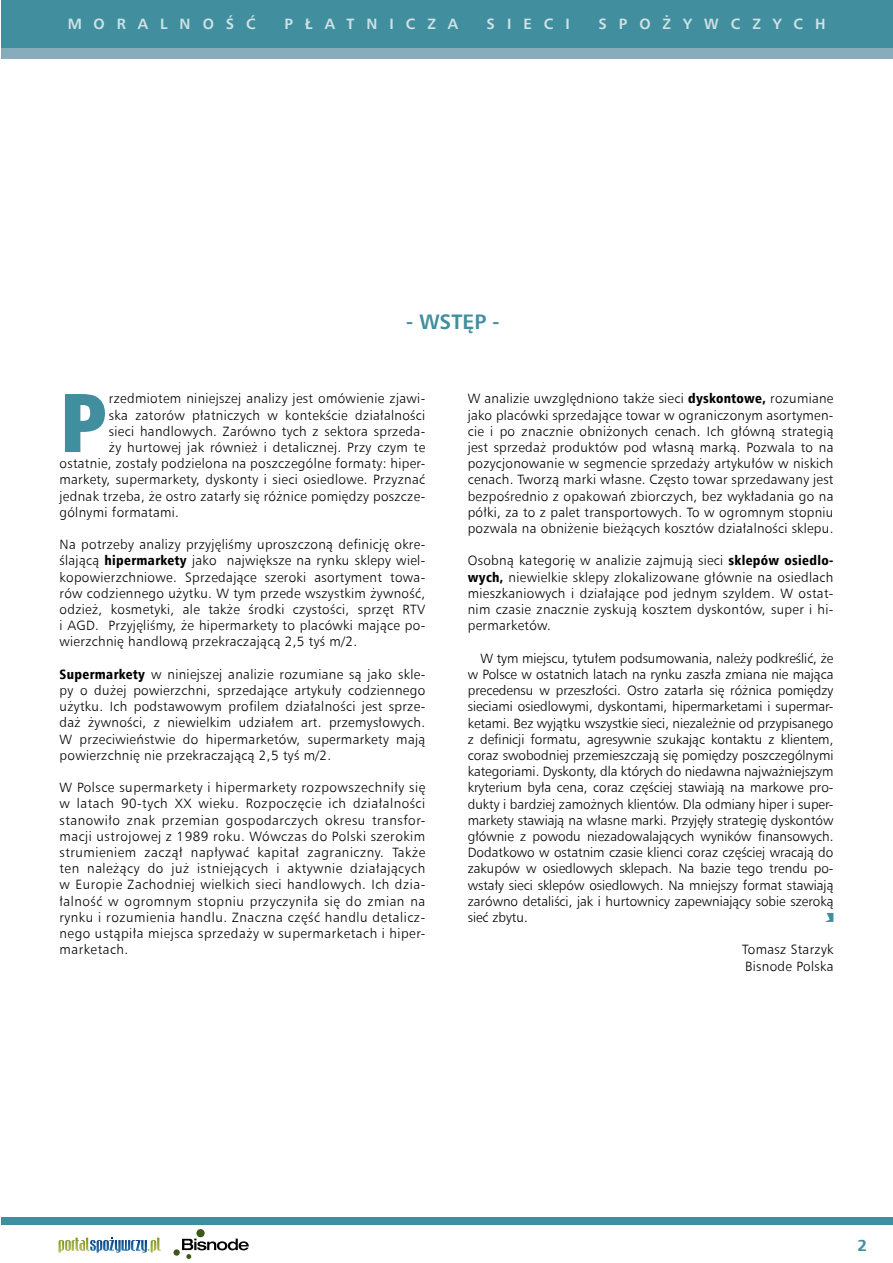
<style>
.page{position:relative;width:893px;height:1263px;background:#fff}
.page>*{position:absolute;margin:0;border:0;box-sizing:border-box;transform-origin:0 0}
.t1{font:83.55px "Humnst 777 X Blk Cn EU";color:#418e9e}
.t2{font:700 21px "Humnst 777 EU";color:#418e9e}
.t3{font:700 15px "Humnst 777 EU";letter-spacing:.8em;color:#fff}
.t4{font:15px "Charcoal CY";color:#418e9e}
.t5{font:13.5px/16.2px "Humnst 777 Lt EU";letter-spacing:.025em;color:#000;text-align:justify}
.s1{font-family:"Humnst 777 Blk Cn EU"}
</style>
<div class="page">
<div style="left:1px;top:0;width:891px;height:48px;background:#418e9e"></div>
<div style="left:1px;top:48px;width:891px;height:11px;background:#87adba"></div>
<div style="left:1px;top:1217px;width:891px;height:8px;background:#418e9e"></div>
<div style="left:196px;top:1229px;width:9px;height:8px;background:#3d5919;border-radius:50%"></div>
<svg style="left:173px;top:1249px;width:7px;height:7px"></svg>
<svg style="left:182px;top:1238px;width:67px;height:21px"></svg>
<svg style="left:58px;top:1237px;width:103px;height:15px"></svg>
<svg style="left:825px;top:913px;width:8px;height:9px"></svg>
<p class="t3" style="left:67px;top:15px;width:190px">MORALNOŚĆ</p>
<p class="t3" style="left:284px;top:15px;width:175px">PŁATNICZA</p>
<p class="t3" style="left:487px;top:15px;width:85px">SIECI</p>
<p class="t3" style="left:598px;top:15px;width:229px">SPOŻYWCZYCH</p>
<h2 class="t2" style="left:406px;top:308px;width:95px">- WSTĘP -</h2>
<h1 class="t1" style="left:60px;top:369px;width:49px">P</h1>
<p class="t5" style="left:109px;top:390px;width:318px">rzedmiotem niniejszej analizy jest omówienie zjawi-</p>
<p class="t5" style="left:109px;top:407px;width:318px">ska zatorów płatniczych w kontekście działalności</p>
<p class="t5" style="left:109px;top:423px;width:318px">sieci handlowych. Zarówno tych z sektora sprzeda-</p>
<p class="t5" style="left:109px;top:439px;width:318px">ży hurtowej jak również i detalicznej. Przy czym te</p>
<p class="t5" style="left:60px;top:455px;width:367px">ostatnie, zostały podzielona na poszczególne formaty: hiper-</p>
<p class="t5" style="left:60px;top:471px;width:367px">markety, supermarkety, dyskonty i sieci osiedlowe. Przyznać</p>
<p class="t5" style="left:60px;top:488px;width:367px">jednak trzeba, że ostro zatarły się różnice pomiędzy poszcze-</p>
<p class="t5" style="left:60px;top:504px;width:121px">gólnymi formatami.</p>
<p class="t5" style="left:60px;top:536px;width:367px">Na potrzeby analizy przyjęliśmy uproszczoną definicję okre&shy;ślającą <span class="s1">hipermarkety</span> jako największe na rynku sklepy wiel&shy;kopowierzchniowe. Sprzedające szeroki asortyment towa&shy;rów codziennego użytku. W tym przede wszystkim żywność, odzież, kosmetyki, ale także środki czystości, sprzęt RTV i AGD. Przyjęliśmy, że hipermarkety to placówki mające po&shy;wierzchnię handlową przekraczającą 2,5 tyś m/2.</p>
<p class="t5" style="left:60px;top:666px;width:367px"><span class="s1">Supermarkety</span> w niniejszej analizie rozumiane są jako skle&shy;py o dużej powierzchni, sprzedające artykuły codziennego użytku. Ich podstawowym profilem działalności jest sprze&shy;daż żywności, z niewielkim udziałem art. przemysłowych.<br>W przeciwieństwie do hipermarketów, supermarkety mają powierzchnię nie przekraczającą 2,5 tyś m/2.</p>
<p class="t5" style="left:60px;top:779px;width:367px">W Polsce supermarkety i hipermarkety rozpowszechniły się w latach 90-tych XX wieku. Rozpoczęcie ich działalności stanowiło znak przemian gospodarczych okresu transfor&shy;macji ustrojowej z 1989 roku. Wówczas do Polski szerokim strumieniem zaczął napływać kapitał zagraniczny. Także ten należący do już istniejących i aktywnie działających w Europie Zachodniej wielkich sieci handlowych. Ich dzia&shy;łalność w ogromnym stopniu przyczyniła się do zmian na rynku i rozumienia handlu. Znaczna część handlu detalicz&shy;nego ustąpiła miejsca sprzedaży w supermarketach i hiper&shy;marketach.</p>
<p class="t5" style="left:468px;top:390px;width:367px">W analizie uwzględniono także sieci <span class="s1">dyskontowe,</span> rozumiane jako placówki sprzedające towar w ograniczonym asortymen&shy;cie i po znacznie obniżonych cenach. Ich główną strategią jest sprzedaż produktów pod własną marką. Pozwala to na pozycjonowanie w segmencie sprzedaży artykułów w niskich cenach. Tworzą marki własne. Często towar sprzedawany jest bezpośrednio z opakowań zbiorczych, bez wykładania go na półki, za to z palet transportowych. To w ogromnym stopniu pozwala na obniżenie bieżących kosztów działalności sklepu.</p>
<p class="t5" style="left:468px;top:552px;width:367px">Osobną kategorię w analizie zajmują sieci <span class="s1">sklepów osiedlo&shy;wych,</span> niewielkie sklepy zlokalizowane głównie na osiedlach mieszkaniowych i działające pod jednym szyldem. W ostat&shy;nim czasie znacznie zyskują kosztem dyskontów, super i hi&shy;permarketów.</p>
<p class="t5" style="left:468px;top:650px;width:367px;text-indent:13px">W tym miejscu, tytułem podsumowania, należy podkreślić, że w Polsce w ostatnich latach na rynku zaszła zmiana nie mająca precedensu w przeszłości. Ostro zatarła się różnica pomiędzy sieciami osiedlowymi, dyskontami, hipermarketami i supermar&shy;ketami. Bez wyjątku wszystkie sieci, niezależnie od przypisanego z definicji formatu, agresywnie szukając kontaktu z klientem, coraz swobodniej przemieszczają się pomiędzy poszczególnymi kategoriami. Dyskonty, dla których do niedawna najważniejszym kryterium była cena, coraz częściej stawiają na markowe pro&shy;dukty i bardziej zamożnych klientów. Dla odmiany hiper i super&shy;markety stawiają na własne marki. Przyjęły strategię dyskontów głównie z powodu niezadowalających wyników finansowych.<br>Dodatkowo w ostatnim czasie klienci coraz częściej wracają do zakupów w osiedlowych sklepach. Na bazie tego trendu po&shy;wstały sieci sklepów osiedlowych. Na mniejszy format stawiają zarówno detaliści, jak i hurtownicy zapewniający sobie szeroką sieć zbytu.</p>
<p class="t5" style="left:742px;top:941px;width:93px">Tomasz Starzyk<br>Bisnode Polska</p>
<p class="t4" style="left:858px;top:1236px;width:10px">2</p>
</div>
